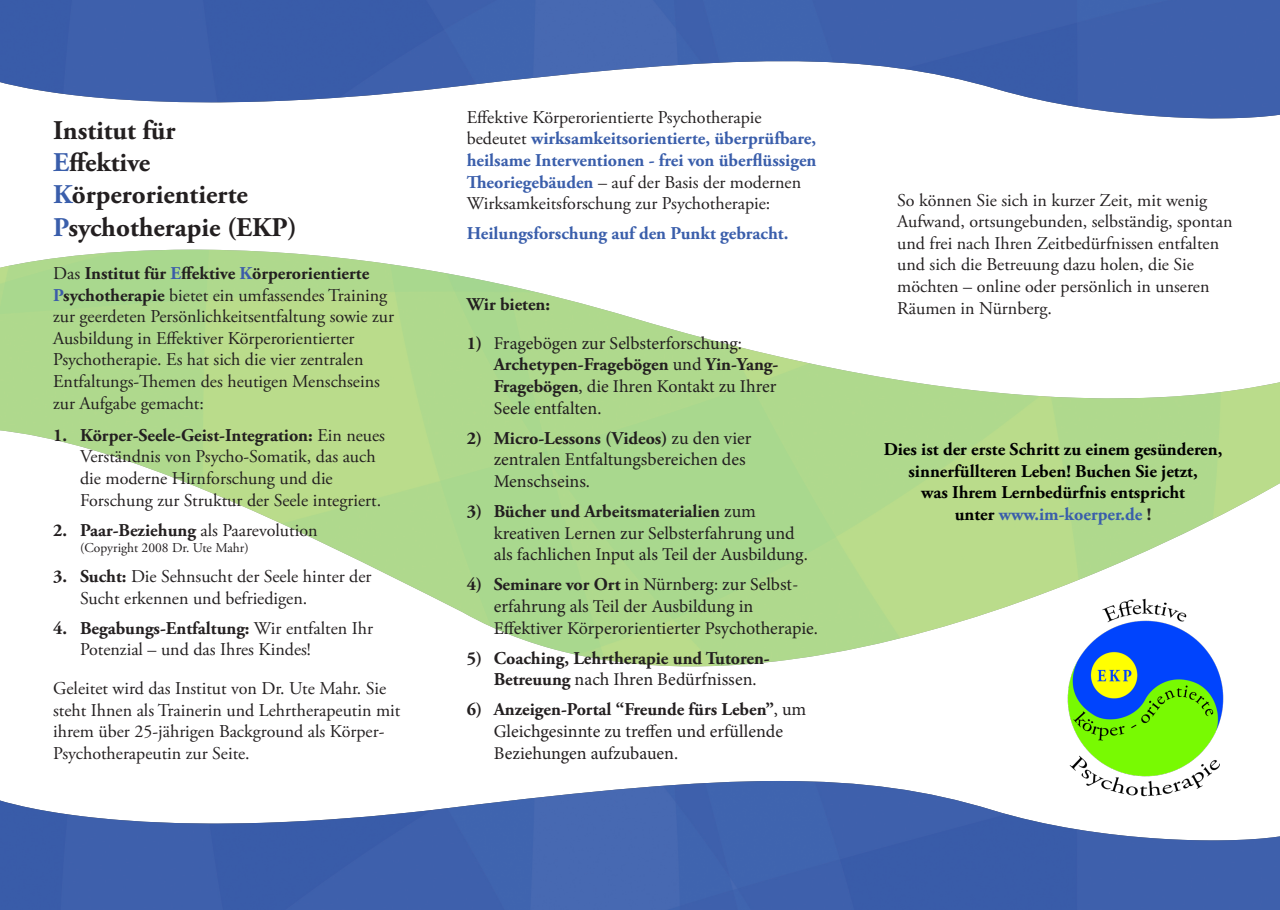
<style>
.page{position:relative;width:1280px;height:910px;background:#fff}
.page>*{position:absolute;margin:0;border:0;box-sizing:border-box;transform-origin:0 0}
.t1{font:700 27px/32.4px "Adobe Garamond Pro";color:#231f20}
.t2{font:18px/21.6px "Adobe Garamond Pro";color:#231f20}
.t3{font:18px/21.6px "Minion Pro";color:#231f20}
.t4{font:700 18px/21.6px "Adobe Garamond Pro";color:#000;text-align:center}
.t5{font:700 18px/21.6px "Adobe Garamond Pro";color:#231f20}
.t6{font:700 18px "Adobe Garamond Pro";color:#3a5eab}
.t7{font:13.5px "Adobe Garamond Pro";color:#231f20}
.s1{color:#3a5eab}
.s2{font-weight:700}
.s3{font-weight:700;color:#3c5caa}
.s4{font-weight:400}
.s5{font-weight:700;color:#3a5eab}
.s6{font-family:"Adobe Garamond Pro";font-weight:700}
.s7{font-family:"Minion Pro";font-weight:400}
.s8{color:#231f20}
</style>
<div class="page">
<img style="left:0;top:781px;width:1280px;height:129px">
<img style="left:0;top:0;width:1280px;height:119px">
<img style="left:1029px;top:581px;width:233px;height:234px">
<p class="t1" style="left:53px;top:114px;width:196px">Institut für<br><span class="s1">E</span>ffektive<br><span class="s1">K</span>örperorientierte</p>
<p class="t1" style="left:53px;top:212px;width:245px"><span class="s1">P</span>sychotherapie (EKP)</p>
<p class="t2" style="left:53px;top:263px;width:342px">Das <span class="s2">Institut für</span> <span class="s3">E</span><span class="s2">ffektive</span> <span class="s3">K</span><span class="s2">örperorientierte </span><span class="s3">P</span><span class="s2">sychotherapie</span> bietet ein umfassendes Training zur geerdeten Persönlichkeitsentfaltung sowie zur Ausbildung in Effektiver Körperorientierter Psychotherapie. Es hat sich die vier zentralen Entfaltungs-Themen des heutigen Menschseins zur Aufgabe gemacht:</p>
<p class="t2" style="left:80px;top:425px;width:306px;text-indent:-27px"><span class="s2">1. Körper-Seele-Geist-Integration:</span> Ein neues Verständnis von Psycho-Somatik, das auch die moderne Hirnforschung und die Forschung zur Struktur der Seele integriert.</p>
<p class="t5" style="left:53px;top:520px;width:266px">2. Paar-Beziehung <span class="s4">als Paarevolution</span></p>
<p class="t7" style="left:80px;top:540px;width:170px">(Copyright 2008 Dr. Ute Mahr)</p>
<p class="t2" style="left:80px;top:566px;width:293px;text-indent:-27px"><span class="s2">3. Sucht:</span> Die Sehnsucht der Seele hinter der<br>Sucht erkennen und befriedigen.</p>
<p class="t2" style="left:80px;top:618px;width:294px;text-indent:-27px"><span class="s2">4. Begabungs-Entfaltung:</span> Wir entfalten Ihr<br>Potenzial – und das Ihres Kindes!</p>
<p class="t2" style="left:53px;top:678px;width:349px">Geleitet wird das Institut von Dr. Ute Mahr. Sie steht Ihnen als Trainerin und Lehrtherapeutin mit ihrem über 25-jährigen Background als Körper-Psychotherapeutin zur Seite.</p>
<p class="t2" style="left:467px;top:107px;width:351px">Effektive Körperorientierte Psychotherapie bedeutet <span class="s5">wirksamkeitsorientierte, überprüfbare, heilsame Interventionen - frei von überflüssigen Theoriegebäuden</span> – auf der Basis der modernen Wirksamkeitsforschung zur Psychotherapie:</p>
<p class="t6" style="left:467px;top:223px;width:323px">Heilungsforschung auf den Punkt gebracht.</p>
<p class="t5" style="left:467px;top:294px;width:85px">Wir bieten:</p>
<p class="t3" style="left:494px;top:332px;width:286px;text-indent:-27px"><span class="s6">1)</span> Fragebögen zur Selbsterforschung:<br><span class="s6">Archetypen-Fragebögen</span> und <span class="s6">Yin-Yang-Fragebögen</span>, die Ihren Kontakt zu Ihrer Seele entfalten.</p>
<p class="t3" style="left:494px;top:427px;width:259px;text-indent:-27px"><span class="s6">2) Micro-Lessons (Videos)</span> zu den vier zentralen Entfaltungsbereichen des<br>Menschseins.</p>
<p class="t3" style="left:494px;top:501px;width:316px;text-indent:-27px"><span class="s6">3) Bücher und Arbeitsmaterialien</span> zum kreativen Lernen zur Selbsterfahrung und als fachlichen Input als Teil der Ausbildung.</p>
<p class="t3" style="left:494px;top:574px;width:326px;text-indent:-27px"><span class="s6">4) Seminare vor Ort</span> in Nürnberg: zur Selbst&shy;erfahrung als Teil der Ausbildung in<br>Effektiver Körperorientierter Psychotherapie.</p>
<p class="t5" style="left:494px;top:647px;width:278px;text-indent:-27px">5) Coaching, Lehrtherapie und Tutoren-<br>Betreuung <span class="s7">nach Ihren Bedürfnissen.</span></p>
<p class="t3" style="left:494px;top:699px;width:314px;text-indent:-27px"><span class="s6">6) Anzeigen-Portal “Freunde fürs Leben”</span>, um<br>Gleichgesinnte zu treffen und erfüllende<br>Beziehungen aufzubauen.</p>
<p class="t2" style="left:897px;top:190px;width:337px">So können Sie sich in kurzer Zeit, mit wenig Aufwand, ortsungebunden, selbständig, spontan und frei nach Ihren Zeitbedürfnissen entfalten und sich die Betreuung dazu holen, die Sie möchten – online oder persönlich in unseren Räumen in Nürnberg.</p>
<p class="t4" style="left:884px;top:439px;width:340px">Dies ist der erste Schritt zu einem gesünderen,</p>
<p class="t4" style="left:908px;top:461px;width:291px">sinnerfüllteren Leben! Buchen Sie jetzt, was Ihrem Lernbedürfnis entspricht unter <span class="s1">www.im-koerper.de</span> <span class="s8">!</span></p>
</div>
